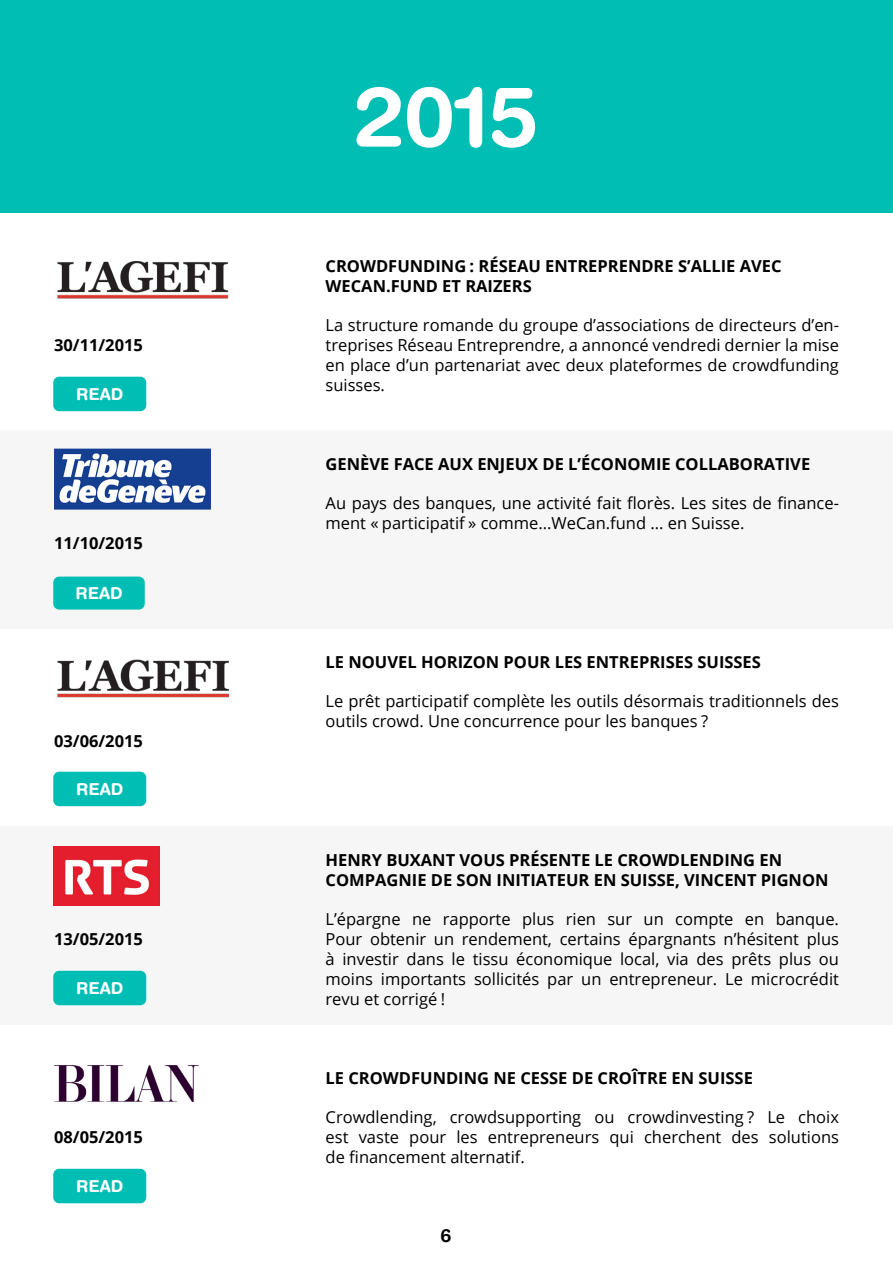
<style>
.page{position:relative;width:893px;height:1263px;background:#fff}
.page>*{position:absolute;margin:0;border:0;box-sizing:border-box;transform-origin:0 0}
.t1{font:700 84px "Helvetica Rounded LT Pro";color:#fff}
.t2{font:700 18px "Helvetica Rounded LT Pro";color:#000}
.t3{font:16.5px/19.8px "Open Sans";color:#000;text-align:justify}
.t4{font:700 16.5px/19.8px "Open Sans";color:#000}
.t5{font:700 16.5px "Helvetica Rounded LT Pro";color:#fff}
</style>
<div class="page">
<div style="left:0;top:430px;width:893px;height:198px;background:#f6f6f6"></div>
<div style="left:0;top:826px;width:893px;height:198px;background:#f6f6f6"></div>
<div style="left:56px;top:380px;width:87px;height:28px;background:#00beb4;border-radius:3px"></div>
<div style="left:53px;top:377px;width:93px;height:34px;border:6px solid #00beb4;border-radius:3px"></div>
<div style="left:56px;top:580px;width:86px;height:27px;background:#00beb4;border-radius:3px"></div>
<div style="left:53px;top:577px;width:92px;height:33px;border:6px solid #00beb4;border-radius:3px"></div>
<div style="left:56px;top:775px;width:87px;height:28px;background:#00beb4;border-radius:3px"></div>
<div style="left:53px;top:772px;width:93px;height:34px;border:6px solid #00beb4;border-radius:3px"></div>
<div style="left:56px;top:974px;width:87px;height:28px;background:#00beb4;border-radius:3px"></div>
<div style="left:53px;top:971px;width:93px;height:34px;border:6px solid #00beb4;border-radius:3px"></div>
<img style="left:54px;top:449px;width:156px;height:61px">
<img style="left:57px;top:261px;width:172px;height:38px">
<img style="left:57px;top:659px;width:172px;height:39px">
<img style="left:53px;top:846px;width:106px;height:59px">
<div style="left:56px;top:1172px;width:87px;height:28px;background:#00beb4;border-radius:3px"></div>
<div style="left:53px;top:1169px;width:93px;height:34px;border:6px solid #00beb4;border-radius:3px"></div>
<img style="left:54px;top:1065px;width:145px;height:37px">
<div style="left:0;top:0;width:893px;height:212px;background:#00beb4"></div>
<p class="t4" style="left:54px;top:335px;width:91px">30/11/2015</p>
<p class="t5" style="left:76px;top:384px;width:49px">READ</p>
<p class="t4" style="left:54px;top:533px;width:91px">11/10/2015</p>
<p class="t5" style="left:75px;top:583px;width:49px">READ</p>
<p class="t4" style="left:54px;top:731px;width:91px">03/06/2015</p>
<p class="t5" style="left:76px;top:779px;width:49px">READ</p>
<p class="t4" style="left:54px;top:929px;width:91px">13/05/2015</p>
<p class="t5" style="left:76px;top:978px;width:49px">READ</p>
<p class="t4" style="left:54px;top:1127px;width:91px">08/05/2015</p>
<p class="t5" style="left:76px;top:1176px;width:49px">READ</p>
<h1 class="t1" style="left:354px;top:66px;width:187px">2015</h1>
<p class="t4" style="left:326px;top:255px;width:458px">CROWDFUNDING : RÉSEAU ENTREPRENDRE S’ALLIE AVEC<br>WECAN.FUND ET RAIZERS</p>
<p class="t3" style="left:326px;top:315px;width:515px">La structure romande du groupe d’associations de directeurs d’en&shy;treprises Réseau Entreprendre, a annoncé vendredi dernier la mise en place d’un partenariat avec deux plateformes de crowdfunding suisses.</p>
<p class="t4" style="left:326px;top:453px;width:486px">GENÈVE FACE AUX ENJEUX DE L’ÉCONOMIE COLLABORATIVE</p>
<p class="t3" style="left:326px;top:493px;width:515px">Au pays des banques, une activité fait florès. Les sites de finance&shy;ment « participatif » comme...WeCan.fund ... en Suisse.</p>
<p class="t4" style="left:326px;top:651px;width:437px">LE NOUVEL HORIZON POUR LES ENTREPRISES SUISSES</p>
<p class="t3" style="left:326px;top:691px;width:515px">Le prêt participatif complète les outils désormais traditionnels des outils crowd. Une concurrence pour les banques ?</p>
<p class="t4" style="left:326px;top:849px;width:504px">HENRY BUXANT VOUS PRÉSENTE LE CROWDLENDING EN<br>COMPAGNIE DE SON INITIATEUR EN SUISSE, VINCENT PIGNON</p>
<p class="t3" style="left:326px;top:909px;width:515px">L’épargne ne rapporte plus rien sur un compte en banque.<br>Pour obtenir un rendement, certains épargnants n’hésitent plus à investir dans le tissu économique local, via des prêts plus ou moins importants sollicités par un entrepreneur. Le microcrédit revu et corrigé !</p>
<p class="t4" style="left:326px;top:1067px;width:429px">LE CROWDFUNDING NE CESSE DE CROÎTRE EN SUISSE</p>
<p class="t3" style="left:326px;top:1107px;width:515px">Crowdlending, crowdsupporting ou crowdinvesting ? Le choix est vaste pour les entrepreneurs qui cherchent des solutions de financement alternatif.</p>
<p class="t2" style="left:440px;top:1225px;width:13px">6</p>
</div>
